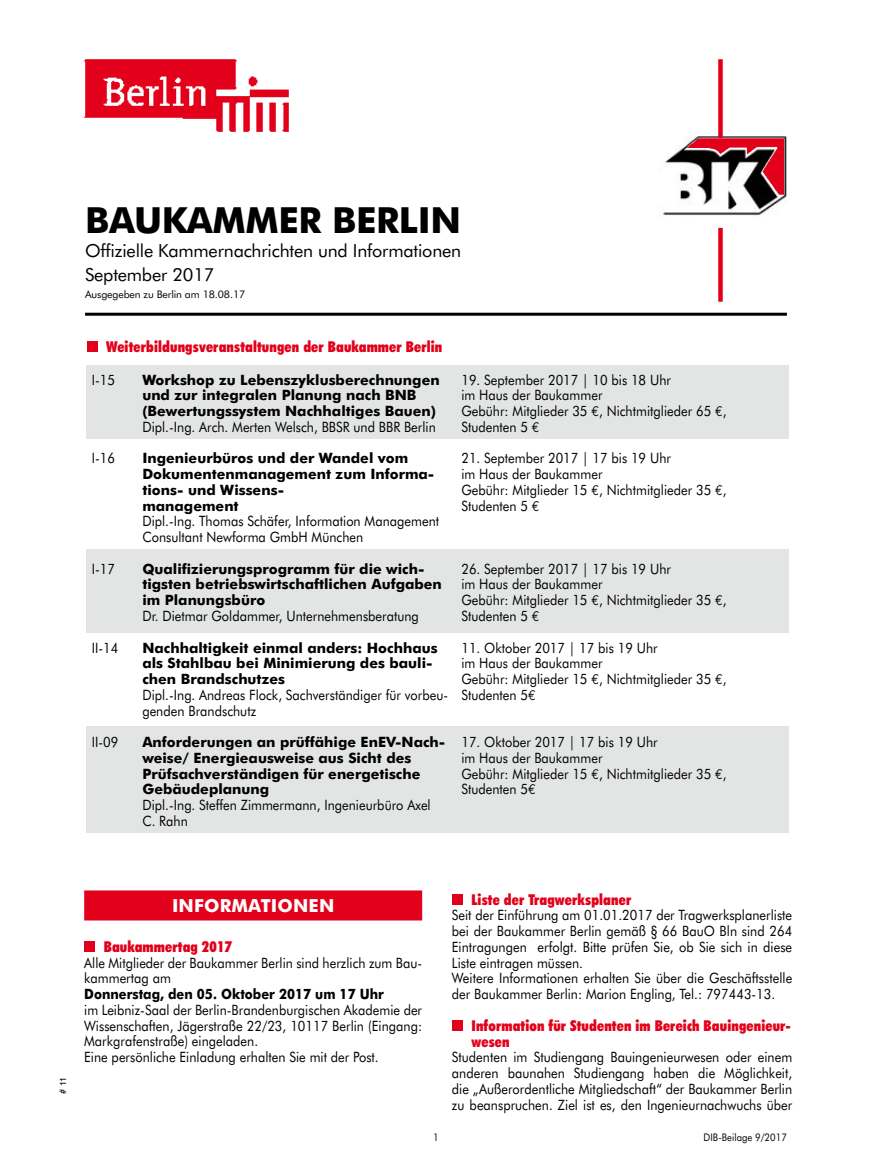
<style>
.page{position:relative;width:872px;height:1170px;background:#fff}
.page>*{position:absolute;margin:0;border:0;box-sizing:border-box;transform-origin:0 0}
.t1{font:700 36px "Futura BT";letter-spacing:-.01em;color:#000}
.t2{font:18px/24px "Futura BT";letter-spacing:-.01em;color:#000}
.t3{font:700 18px "Futura BT";letter-spacing:.01em;color:#fff}
.t4{font:900 condensed 15px/15.8px "Futura BT";letter-spacing:.01em;color:#e2001a}
.t5{font:14.25px/15.8px "Futura BT";color:#000;scale:.9 1}
.t6{font:700 14.25px/15.8px "Futura BT";color:#000}
.t7{font:700 14.25px "Futura BT";color:#000;scale:.9 1}
.t8{font:10.5px "Futura BT";letter-spacing:-.01em;color:#000}
.t9{font:10.5px "Futura BT";letter-spacing:-.01em;color:#000;scale:.9 1}
.t10{font:9px "Helvetica";color:#000}
.s1{font-family:"Euro Mono"}
</style>
<div class="page">
<img style="left:84px;top:59px;width:205px;height:73px">
<img style="left:659px;top:136px;width:128px;height:80px">
<img style="left:686px;top:138px;width:91px;height:32px">
<svg style="left:718px;top:59px;width:4px;height:79px"></svg>
<svg style="left:718px;top:228px;width:4px;height:74px"></svg>
<hr style="left:85px;top:313px;width:702px;height:3px;background:#000">
<div style="left:84px;top:890px;width:338px;height:30px;background:#e2001a"></div>
<div style="left:84px;top:941px;width:11px;height:10px;background:#e2001a"></div>
<div style="left:452px;top:893px;width:10px;height:11px;background:#e2001a"></div>
<div style="left:452px;top:1019px;width:10px;height:11px;background:#e2001a"></div>
<div style="left:86px;top:726px;width:702px;height:107px;background:#e3e4e4"></div>
<div style="left:87px;top:341px;width:10px;height:11px;background:#e2001a"></div>
<div style="left:86px;top:365px;width:702px;height:74px;background:#e3e4e4"></div>
<div style="left:86px;top:549px;width:702px;height:83px;background:#e3e4e4"></div>
<h1 class="t1" style="left:85px;top:199px;width:377px">BAUKAMMER BERLIN</h1>
<p class="t2" style="left:85px;top:239px;width:378px">Offizielle Kammernachrichten und Informationen<br>September 2017</p>
<p class="t8" style="left:85px;top:288px;width:162px">Ausgegeben zu Berlin am 18.08.17</p>
<p class="t4" style="left:106px;top:339px;width:337px">Weiterbildungsveranstaltungen der Baukammer Berlin</p>
<p class="t5" style="left:92px;top:371px;width:27px">I-15</p>
<p class="t6" style="left:142px;top:371px;width:299px">Workshop zu Lebenszyklusberechnungen und zur integralen Planung nach BNB (Bewertungssystem Nachhaltiges Bauen)</p>
<p class="t5" style="left:142px;top:419px;width:328px">Dipl.-Ing. Arch. Merten Welsch, BBSR und BBR Berlin</p>
<p class="t5" style="left:92px;top:450px;width:27px">I-16</p>
<p class="t6" style="left:142px;top:450px;width:293px">Ingenieurbüros und der Wandel vom<br>Dokumentenmanagement zum Informa&shy;tions- und Wissens-<br>management</p>
<p class="t5" style="left:142px;top:513px;width:331px">Dipl.-Ing. Thomas Schäfer, Information Management<br>Consultant Newforma GmbH München</p>
<p class="t5" style="left:92px;top:560px;width:27px">I-17</p>
<p class="t6" style="left:142px;top:560px;width:301px">Qualifizierungsprogramm für die wich&shy;tigsten betriebswirtschaftlichen Aufgaben im Planungsbüro</p>
<p class="t5" style="left:142px;top:608px;width:309px">Dr. Dietmar Goldammer, Unternehmensberatung</p>
<p class="t5" style="left:92px;top:639px;width:31px">II-14</p>
<p class="t6" style="left:142px;top:639px;width:297px">Nachhaltigkeit einmal anders: Hochhaus als Stahlbau bei Minimierung des bauli&shy;chen Brandschutzes</p>
<p class="t5" style="left:142px;top:686px;width:341px">Dipl.-Ing. Andreas Flock, Sachverständiger für vorbeu&shy;genden Brandschutz</p>
<p class="t5" style="left:92px;top:734px;width:31px">II-09</p>
<p class="t6" style="left:142px;top:734px;width:304px">Anforderungen an prüffähige EnEV-Nach&shy;weise/ Energieausweise aus Sicht des Prüfsachverständigen für energetische Gebäudeplanung</p>
<p class="t5" style="left:142px;top:797px;width:322px">Dipl.-Ing. Steffen Zimmermann, Ingenieurbüro Axel<br>C. Rahn</p>
<p class="t5" style="left:461px;top:371px;width:296px">19. September 2017 | 10 bis 18 Uhr<br>im Haus der Baukammer<br>Gebühr: Mitglieder 35 <span class="s1">€</span>, Nichtmitglieder 65 <span class="s1">€</span>,<br>Studenten 5 <span class="s1">€</span></p>
<p class="t5" style="left:461px;top:450px;width:296px">21. September 2017 | 17 bis 19 Uhr<br>im Haus der Baukammer<br>Gebühr: Mitglieder 15 <span class="s1">€</span>, Nichtmitglieder 35 <span class="s1">€</span>,<br>Studenten 5 <span class="s1">€</span></p>
<p class="t5" style="left:461px;top:560px;width:296px">26. September 2017 | 17 bis 19 Uhr<br>im Haus der Baukammer<br>Gebühr: Mitglieder 15 <span class="s1">€</span>, Nichtmitglieder 35 <span class="s1">€</span>,<br>Studenten 5 <span class="s1">€</span></p>
<p class="t5" style="left:461px;top:639px;width:296px">11. Oktober 2017 | 17 bis 19 Uhr<br>im Haus der Baukammer<br>Gebühr: Mitglieder 15 <span class="s1">€</span>, Nichtmitglieder 35 <span class="s1">€</span>,<br>Studenten 5<span class="s1">€</span></p>
<p class="t5" style="left:461px;top:734px;width:296px">17. Oktober 2017 | 17 bis 19 Uhr<br>im Haus der Baukammer<br>Gebühr: Mitglieder 15 <span class="s1">€</span>, Nichtmitglieder 35 <span class="s1">€</span>,<br>Studenten 5<span class="s1">€</span></p>
<p class="t10" style="left:56px;top:1093px;width:18px;rotate:-90deg"># 11</p>
<p class="t3" style="left:172px;top:894px;width:164px">INFORMATIONEN</p>
<p class="t4" style="left:104px;top:938px;width:130px">Baukammertag 2017</p>
<p class="t5" style="left:84px;top:954px;width:377px">Alle Mitglieder der Baukammer Berlin sind herzlich zum Bau&shy;kammertag am</p>
<p class="t7" style="left:84px;top:985px;width:334px">Donnerstag, den 05. Oktober 2017 um 17 Uhr</p>
<p class="t5" style="left:84px;top:1001px;width:377px">im Leibniz-Saal der Berlin-Brandenburgischen Akademie der Wissenschaften, Jägerstraße 22/23, 10117 Berlin (Eingang:<br>Markgrafenstraße) eingeladen.<br>Eine persönliche Einladung erhalten Sie mit der Post.</p>
<p class="t4" style="left:471px;top:891px;width:161px">Liste der Tragwerksplaner</p>
<p class="t5" style="left:452px;top:907px;width:379px">Seit der Einführung am 01.01.2017 der Tragwerksplanerliste bei der Baukammer Berlin gemäß § 66 BauO Bln sind 264<br>Eintragungen erfolgt. Bitte prüfen Sie, ob Sie sich in diese Liste eintragen müssen.<br>Weitere Informationen erhalten Sie über die Geschäftsstelle der Baukammer Berlin: Marion Engling, Tel.: 797443-13.</p>
<p class="t4" style="left:471px;top:1017px;width:321px">Information für Studenten im Bereich Bauingenieur&shy;wesen</p>
<p class="t5" style="left:452px;top:1049px;width:379px;text-align:justify">Studenten im Studiengang Bauingenieurwesen oder einem anderen baunahen Studiengang haben die Möglichkeit, die „Außerordentliche Mitgliedschaft“ der Baukammer Berlin zu beanspruchen. Ziel ist es, den Ingenieurnachwuchs über</p>
<p class="t9" style="left:433px;top:1130px;width:8px">1</p>
<p class="t9" style="left:703px;top:1130px;width:94px">DIB-Beilage 9/2017</p>
</div>
